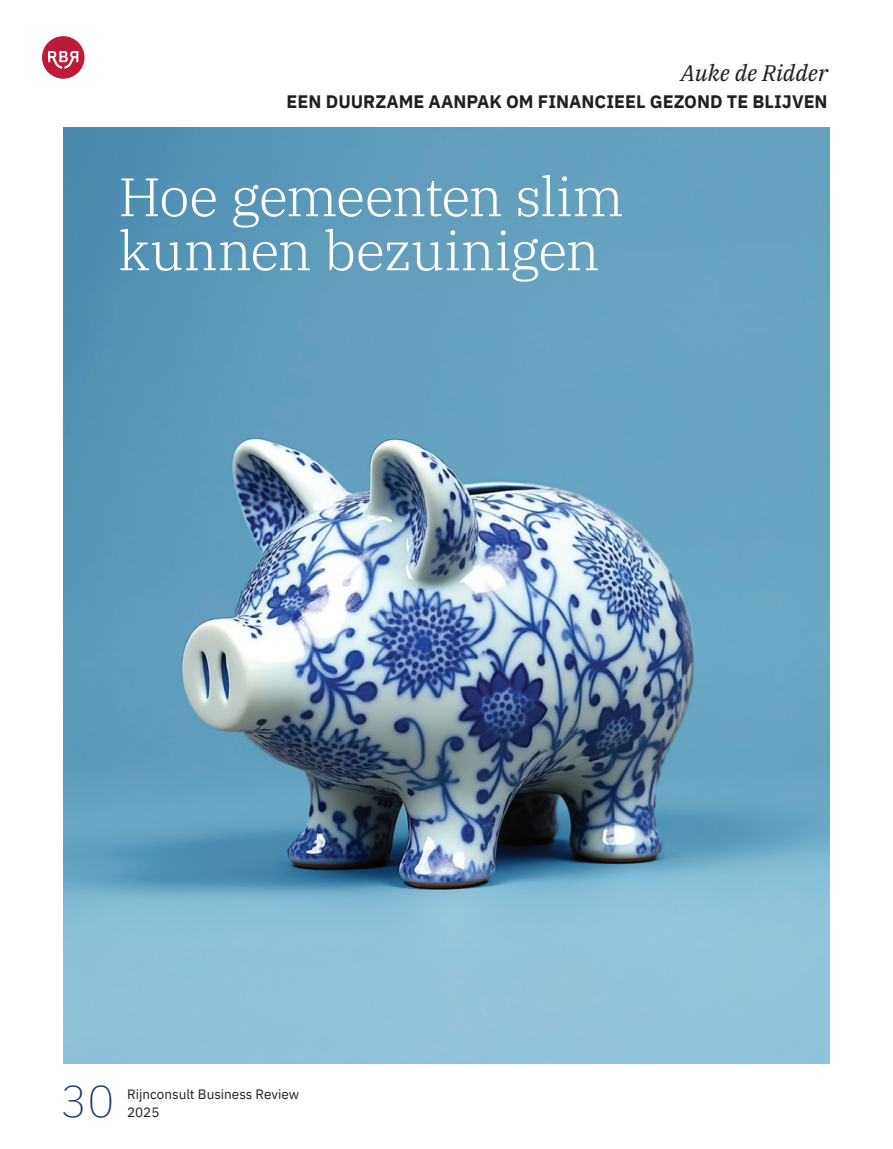
<style>
.page{position:relative;width:893px;height:1149px;background:#fff}
.page>*{position:absolute;margin:0;border:0;box-sizing:border-box;transform-origin:0 0}
.t1{font:300 54px/54px "IBM Plex Serif";letter-spacing:-.015em;color:#fff}
.t2{font:200 45px "IBM Plex Sans";color:#18385c}
.t3{font:italic 22.5px "IBM Plex Serif";color:#231f20}
.t4{font:700 18px "IBM Plex Sans";color:#231f20}
.t5{font:13.5px/18px "IBM Plex Sans";color:#231f20}
</style>
<div class="page">
<img style="left:64px;top:128px;width:765px;height:935px">
<div style="left:42px;top:36px;width:43px;height:43px;background:#bc1c38;border-radius:50%"></div>
<svg style="left:48px;top:51px;width:30px;height:18px"></svg>
<p class="t3" style="left:681px;top:56px;width:149px">Auke de Ridder</p>
<p class="t4" style="left:287px;top:87px;width:542px">EEN DUURZAME AANPAK OM FINANCIEEL GEZOND TE BLIJVEN</p>
<h1 class="t1" style="left:119px;top:165px;width:507px">Hoe gemeenten slim kunnen bezuinigen</h1>
<h2 class="t2" style="left:61px;top:1067px;width:56px">30</h2>
<p class="t5" style="left:127px;top:1083px;width:174px">Rijnconsult Business Review<br>2025</p>
</div>
